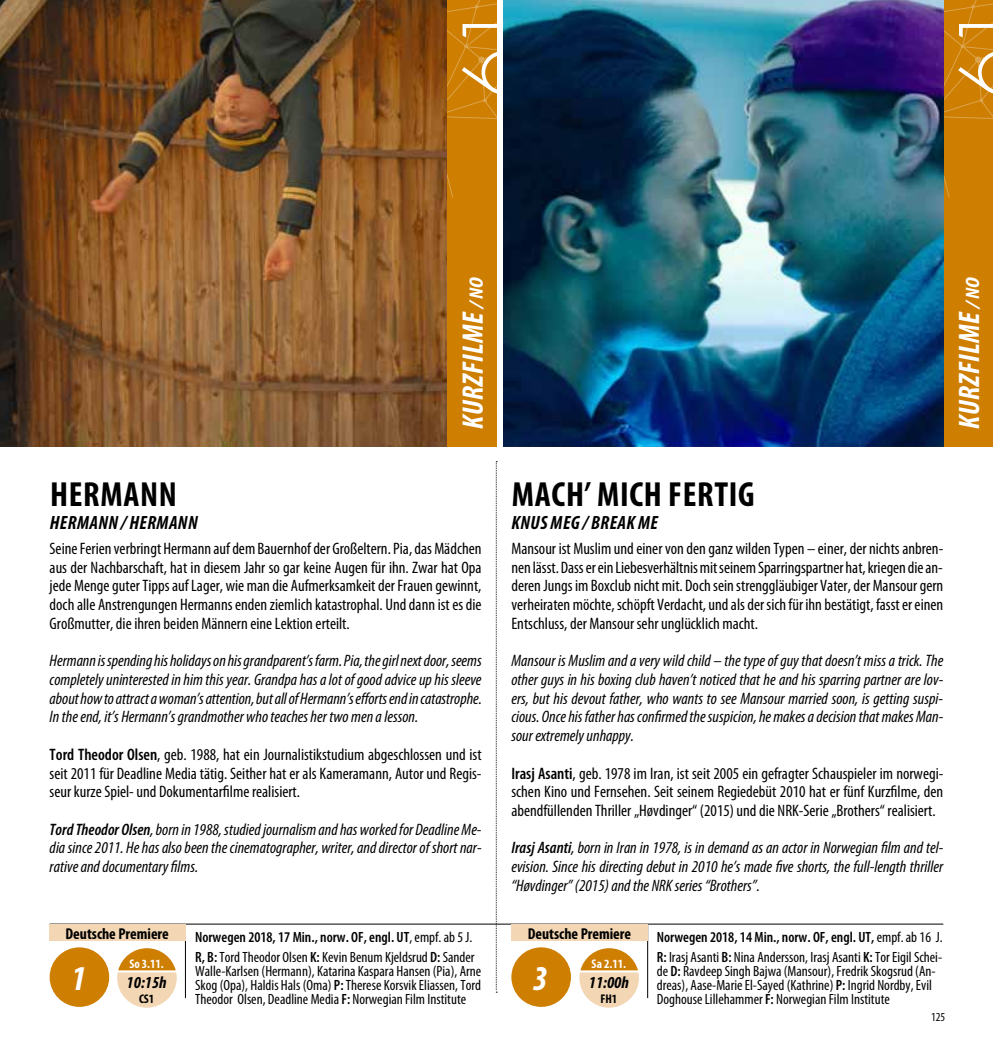
<style>
.page{position:relative;width:993px;height:1042px;background:#fff}
.page>*{position:absolute;margin:0;border:0;box-sizing:border-box;transform-origin:0 0}
.t1{font:700 condensed 35px "Myriad Pro";letter-spacing:.02em;color:#000}
.t2{font:italic 700 condensed 35px "Myriad Pro";color:#fff}
.t3{font:italic 700 condensed 29.75px "Myriad Pro";letter-spacing:.02em;color:#fff}
.t4{font:italic 700 condensed 19.25px "Myriad Pro";letter-spacing:.02em;color:#000}
.t5{font:italic 700 condensed 16.8px "Myriad Pro";color:#000}
.t6{font:condensed 16.62px/18.7px "Myriad Pro";color:#000;text-align:justify}
.t7{font:italic condensed 16.62px/18.7px "Myriad Pro";color:#000;text-align:justify}
.t8{font:700 condensed 15.75px "Myriad Pro";color:#000}
.t9{font:condensed 14.88px/14px "Myriad Pro";color:#000}
.t10{font:600 condensed 14.88px "Myriad Pro";color:#000}
.t11{font:700 condensed 12.6px "Myriad Pro";letter-spacing:.005em;color:#fff}
.t12{font:700 condensed 12.6px "Myriad Pro";color:#000}
.t13{font:condensed 12.25px "Myriad Pro";color:#000}
.s1{font-size:19.43px}
.s2{font-weight:600}
.s3{font-weight:400}
</style>
<div class="page">
<hr style="left:50px;top:924px;width:893px;height:1px;background:#000">
<svg style="left:496px;top:461px;width:1px;height:532px"></svg>
<hr style="left:185px;top:925px;width:1px;height:73px;background:#000">
<hr style="left:647px;top:925px;width:1px;height:73px;background:#000">
<div style="left:49px;top:924px;width:136px;height:17px;background:#f3d7b5"></div>
<div style="left:511px;top:924px;width:136px;height:17px;background:#f3d7b5"></div>
<svg style="left:117px;top:948px;width:60px;height:60px"></svg>
<div style="left:943px;top:0;width:49px;height:446px;background:#ce7e00"></div>
<div style="left:446px;top:0;width:50px;height:446px;background:#ce7e00"></div>
<svg style="left:943px;top:0;width:49px;height:213px"></svg>
<svg style="left:446px;top:0;width:58px;height:213px"></svg>
<img style="left:0;top:0;width:446px;height:446px">
<img style="left:504px;top:0;width:439px;height:446px">
<svg style="left:579px;top:948px;width:59px;height:60px"></svg>
<div style="left:50px;top:947px;width:59px;height:60px;background:#ce7e00;border-radius:50%"></div>
<div style="left:511px;top:947px;width:59px;height:60px;background:#ce7e00;border-radius:50%"></div>
<h2 class="t3" style="left:454px;top:429px;width:154px;rotate:-90deg">KURZFILME <span class="s1">/NO</span></h2>
<h2 class="t3" style="left:950px;top:429px;width:154px;rotate:-90deg">KURZFILME <span class="s1">/NO</span></h2>
<h1 class="t1" style="left:50px;top:472px;width:128px">HERMANN</h1>
<p class="t4" style="left:50px;top:510px;width:149px">HERMANN / HERMANN</p>
<p class="t6" style="left:50px;top:539px;width:433px">Seine Ferien verbringt Hermann auf dem Bauernhof der Großeltern. Pia, das Mädchen aus der Nachbarschaft, hat in diesem Jahr so gar keine Augen für ihn. Zwar hat Opa jede Menge guter Tipps auf Lager, wie man die Aufmerksamkeit der Frauen gewinnt, doch alle Anstrengungen Hermanns enden ziemlich katastrophal. Und dann ist es die Großmutter, die ihren beiden Männern eine Lektion erteilt.</p>
<p class="t7" style="left:50px;top:651px;width:433px">Hermann is spending his holidays on his grandparent’s farm. Pia, the girl next door, seems completely uninterested in him this year. Grandpa has a lot of good advice up his sleeve about how to attract a woman’s attention, but all of Hermann’s efforts end in catastrophe.<br>In the end, it’s Hermann’s grandmother who teaches her two men a lesson.</p>
<p class="t6" style="left:50px;top:745px;width:433px"><span class="s2">Tord Theodor Olsen</span>, geb. 1988, hat ein Journalistikstudium abgeschlossen und ist seit 2011 für Deadline Media tätig. Seither hat er als Kameramann, Autor und Regis&shy;seur kurze Spiel- und Dokumentarfilme realisiert.</p>
<p class="t7" style="left:50px;top:819px;width:433px"><span class="s2">Tord Theodor Olsen</span>, born in 1988, studied journalism and has worked for Deadline Me&shy;dia since 2011. He has also been the cinematographer, writer, and director of short nar&shy;rative and documentary films.</p>
<h1 class="t1" style="left:511px;top:472px;width:244px">MACH’ MICH FERTIG</h1>
<p class="t4" style="left:511px;top:510px;width:148px">KNUS MEG / BREAK ME</p>
<p class="t6" style="left:511px;top:539px;width:433px">Mansour ist Muslim und einer von den ganz wilden Typen – einer, der nichts anbren&shy;nen lässt. Dass er ein Liebesverhältnis mit seinem Sparringspartner hat, kriegen die an&shy;deren Jungs im Boxclub nicht mit. Doch sein strenggläubiger Vater, der Mansour gern verheiraten möchte, schöpft Verdacht, und als der sich für ihn bestätigt, fasst er einen Entschluss, der Mansour sehr unglücklich macht.</p>
<p class="t7" style="left:511px;top:651px;width:433px">Mansour is Muslim and a very wild child – the type of guy that doesn’t miss a trick. The other guys in his boxing club haven’t noticed that he and his sparring partner are lov&shy;ers, but his devout father, who wants to see Mansour married soon, is getting suspi&shy;cious. Once his father has confirmed the suspicion, he makes a decision that makes Man&shy;sour extremely unhappy.</p>
<p class="t6" style="left:511px;top:763px;width:433px"><span class="s2">Irasj Asanti</span>, geb. 1978 im Iran, ist seit 2005 ein gefragter Schauspieler im norwegi&shy;schen Kino und Fernsehen. Seit seinem Regiedebüt 2010 hat er fünf Kurzfilme, den abendfüllenden Thriller „Høvdinger“ (2015) und die NRK-Serie „Brothers“ realisiert.</p>
<p class="t7" style="left:511px;top:838px;width:433px"><span class="s2">Irasj Asanti</span>, born in Iran in 1978, is in demand as an actor in Norwegian film and tel&shy;evision. Since his directing debut in 2010 he’s made five shorts, the full-length thriller “Høvdinger” (2015) and the NRK series “Brothers”.</p>
<p class="t8" style="left:65px;top:923px;width:105px">Deutsche Premiere</p>
<p class="t8" style="left:527px;top:923px;width:105px">Deutsche Premiere</p>
<p class="t11" style="left:129px;top:955px;width:36px">So 3.11.</p>
<p class="t5" style="left:127px;top:972px;width:42px">10:15h</p>
<p class="t12" style="left:139px;top:990px;width:17px">CS1</p>
<p class="t10" style="left:195px;top:928px;width:279px">Norwegen 2018, 17 Min., norw. OF, engl. UT<span class="s3">, empf. ab 5 J.</span></p>
<p class="t10" style="left:656px;top:928px;width:287px">Norwegen 2018, 14 Min., norw. OF, engl. UT, <span class="s3">empf. ab 16 J.</span></p>
<p class="t9" style="left:195px;top:950px;width:287px"><span class="s2">R, B:</span> Tord Theodor Olsen <span class="s2">K:</span> Kevin Benum Kjeldsrud <span class="s2">D:</span> Sander Walle-Karlsen (Hermann), Katarina Kaspara Hansen (Pia), Arne Skog (Opa), Haldis Hals (Oma) <span class="s2">P:</span> Therese Korsvik Eliassen, Tord Theodor Olsen, Deadline Media <span class="s2">F:</span> Norwegian Film Institute</p>
<p class="t9" style="left:656px;top:950px;width:287px"><span class="s2">R:</span> Irasj Asanti <span class="s2">B:</span> Nina Andersson, Irasj Asanti <span class="s2">K:</span> Tor Eigil Schei&shy;de <span class="s2">D:</span> Ravdeep Singh Bajwa (Mansour), Fredrik Skogsrud (An&shy;dreas), Aase-Marie El-Sayed (Kathrine) <span class="s2">P:</span> Ingrid Nordby, Evil Doghouse Lillehammer <span class="s2">F:</span> Norwegian Film Institute</p>
<p class="t11" style="left:591px;top:955px;width:36px">Sa 2.11.</p>
<p class="t5" style="left:588px;top:972px;width:42px">11:00h</p>
<p class="t12" style="left:600px;top:990px;width:18px">FH1</p>
<h1 class="t2" style="left:71px;top:957px;width:17px">1</h1>
<h1 class="t2" style="left:532px;top:957px;width:17px">3</h1>
<p class="t13" style="left:930px;top:1010px;width:16px">125</p>
</div>
